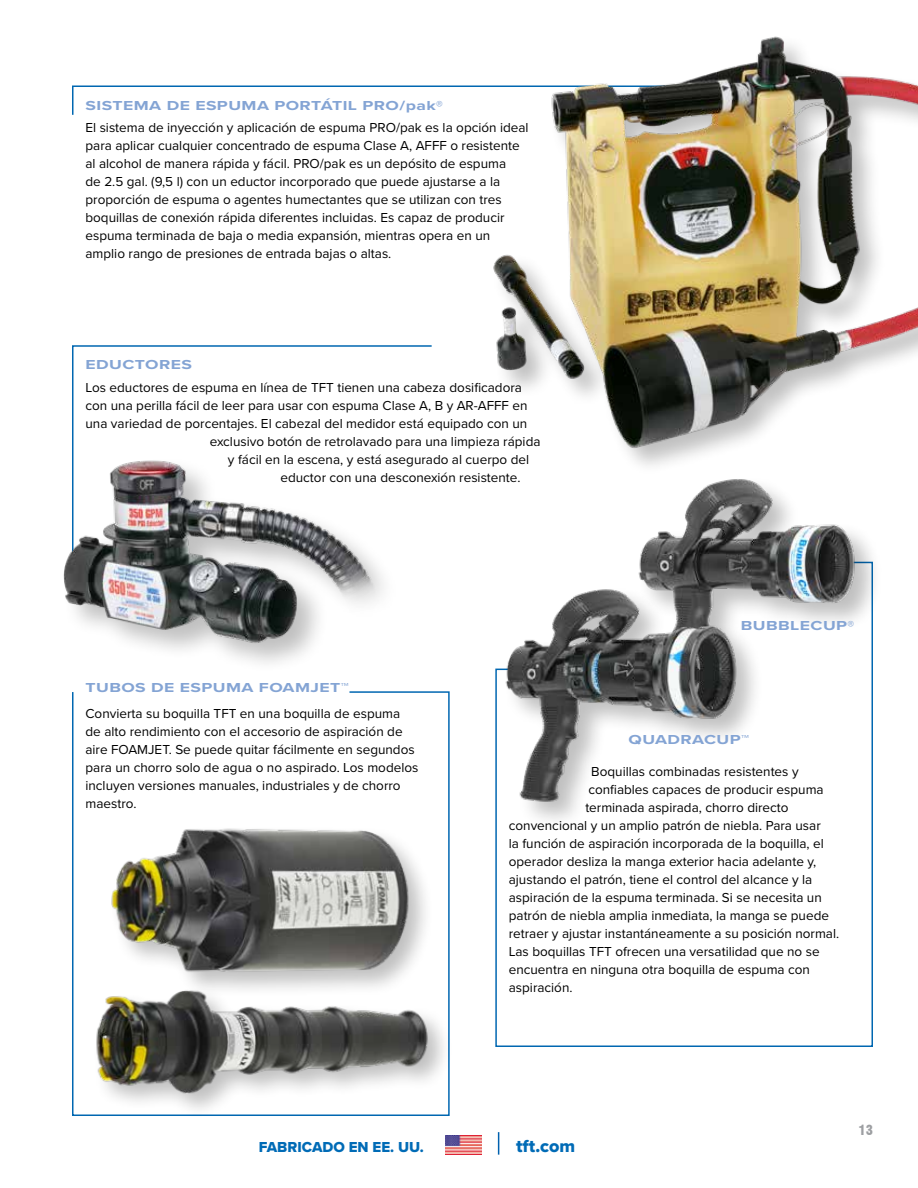
<style>
.page{position:relative;width:918px;height:1188px;background:#fff}
.page>*{position:absolute;margin:0;border:0;box-sizing:border-box;transform-origin:0 0}
.t1{font:18px "Proxima Nova Extrabld";color:#006bb6}
.t2{font:15px "Proxima Nova Extrabld";color:#006bb6}
.t3{font:13.5px/18px "Proxima Nova";color:#000}
.t4{font:700 13.5px "Proxima Nova";letter-spacing:.025em;color:#84a4d4;scale:1.3 1}
.t5{font:900 condensed 13.5px "Swiss 721 BT";color:#9d9fa2}
</style>
<div class="page">
<img style="left:445px;top:1136px;width:36px;height:19px">
<svg style="left:498px;top:1132px;width:1px;height:23px"></svg>
<svg style="left:72px;top:85px;width:406px;height:30px"></svg>
<svg style="left:72px;top:345px;width:360px;height:101px"></svg>
<svg style="left:495px;top:668px;width:378px;height:379px"></svg>
<img style="left:478px;top:36px;width:440px;height:430px">
<svg style="left:72px;top:691px;width:378px;height:425px"></svg>
<div style="left:92px;top:986px;width:362px;height:134px;background:#000;opacity:.25"></div>
<img style="left:89px;top:978px;width:341px;height:120px">
<div style="left:107px;top:825px;width:328px;height:173px;background:#000;opacity:.25"></div>
<img style="left:107px;top:822px;width:304px;height:153px">
<div style="left:636px;top:476px;width:248px;height:246px;background:#fff"></div>
<img style="left:638px;top:479px;width:236px;height:217px">
<div style="left:504px;top:586px;width:260px;height:244px;background:#000;opacity:.25"></div>
<img style="left:496px;top:585px;width:243px;height:220px">
<img style="left:63px;top:446px;width:321px;height:212px">
<p class="t4" style="left:86px;top:95px;width:276px">SISTEMA DE ESPUMA PORTÁTIL PRO/pak®</p>
<p class="t3" style="left:85px;top:118px;width:445px">El sistema de inyección y aplicación de espuma PRO/pak es la opción ideal para aplicar cualquier concentrado de espuma Clase A, AFFF o resistente al alcohol de manera rápida y fácil. PRO/pak es un depósito de espuma<br>de 2.5 gal. (9,5 l) con un eductor incorporado que puede ajustarse a la proporción de espuma o agentes humectantes que se utilizan con tres boquillas de conexión rápida diferentes incluidas. Es capaz de producir espuma terminada de baja o media expansión, mientras opera en un amplio rango de presiones de entrada bajas o altas.</p>
<p class="t4" style="left:86px;top:355px;width:83px">EDUCTORES</p>
<p class="t3" style="left:86px;top:378px;width:438px">Los eductores de espuma en línea de TFT tienen una cabeza dosificadora</p>
<p class="t3" style="left:86px;top:396px;width:444px">con una perilla fácil de leer para usar con espuma Clase A, B y AR-AFFF en</p>
<p class="t3" style="left:86px;top:414px;width:443px">una variedad de porcentajes. El cabezal del medidor está equipado con un</p>
<p class="t3" style="left:210px;top:432px;width:332px">exclusivo botón de retrolavado para una limpieza rápida</p>
<p class="t3" style="left:228px;top:450px;width:303px">y fácil en la escena, y está asegurado al cuerpo del</p>
<p class="t3" style="left:280px;top:468px;width:242px">eductor con una desconexión resistente.</p>
<p class="t4" style="left:741px;top:616px;width:89px">BUBBLECUP®</p>
<p class="t4" style="left:86px;top:678px;width:204px">TUBOS DE ESPUMA FOAMJET™</p>
<p class="t3" style="left:86px;top:704px;width:334px">Convierta su boquilla TFT en una boquilla de espuma de alto rendimiento con el accesorio de aspiración de aire FOAMJET. Se puede quitar fácilmente en segundos para un chorro solo de agua o no aspirado. Los modelos incluyen versiones manuales, industriales y de chorro maestro.</p>
<p class="t4" style="left:629px;top:730px;width:94px">QUADRACUP™</p>
<p class="t3" style="left:591px;top:762px;width:209px">Boquillas combinadas resistentes y</p>
<p class="t3" style="left:588px;top:780px;width:237px">confiables capaces de producir espuma</p>
<p class="t3" style="left:585px;top:798px;width:205px">terminada aspirada, chorro directo</p>
<p class="t3" style="left:509px;top:816px;width:313px">convencional y un amplio patrón de niebla. Para usar</p>
<p class="t3" style="left:509px;top:834px;width:316px">la función de aspiración incorporada de la boquilla, el</p>
<p class="t3" style="left:509px;top:852px;width:309px">operador desliza la manga exterior hacia adelante y,</p>
<p class="t3" style="left:509px;top:870px;width:305px">ajustando el patrón, tiene el control del alcance y la</p>
<p class="t3" style="left:509px;top:888px;width:315px">aspiración de la espuma terminada. Si se necesita un</p>
<p class="t3" style="left:509px;top:906px;width:322px">patrón de niebla amplia inmediata, la manga se puede</p>
<p class="t3" style="left:509px;top:924px;width:332px">retraer y ajustar instantáneamente a su posición normal.</p>
<p class="t3" style="left:509px;top:942px;width:312px">Las boquillas TFT ofrecen una versatilidad que no se</p>
<p class="t3" style="left:509px;top:960px;width:303px">encuentra en ninguna otra boquilla de espuma con</p>
<p class="t3" style="left:509px;top:978px;width:65px">aspiración.</p>
<p class="t2" style="left:259px;top:1136px;width:167px">FABRICADO EN EE. UU.</p>
<h1 class="t1" style="left:516px;top:1133px;width:61px">tft.com</h1>
<p class="t5" style="left:859px;top:1122px;width:16px">13</p>
</div>
